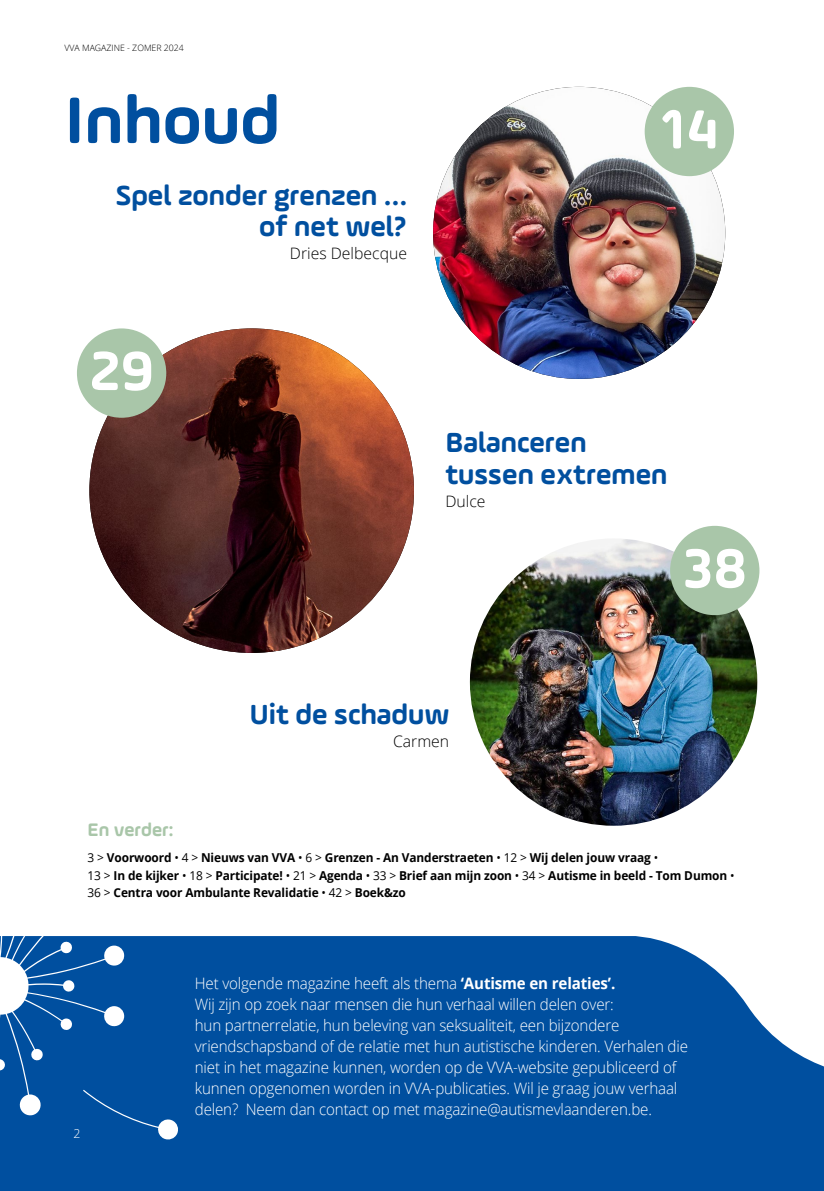
<style>
.page{position:relative;width:824px;height:1191px;background:#fff}
.page>*{position:absolute;margin:0;border:0;box-sizing:border-box;transform-origin:0 0}
.t1{font:700 70px "Ample Soft Pro";color:#004f9f}
.t2{font:700 58.62px "Ample Soft Pro";color:#fff}
.tussentitel{font:700 29.4px "Ample Soft Pro";color:#004f9f}
.t3{font:700 19.25px "Ample Soft Pro";color:#a9c6a9}
.t4{font:300 15.75px/21px "Open Sans";letter-spacing:-.01em;color:#fff;scale:.96 1}
.t5{font:300 15.75px "Open Sans";color:#000}
.t6{font:700 12.25px/17.5px "Open Sans";letter-spacing:-.01em;color:#000}
.t7{font:300 12.25px "Open Sans";color:#fff}
.t8{font:300 8.75px "Open Sans";color:#000}
.s1{font-weight:400}
.s2{font-weight:700}
</style>
<div class="page">
<hr style="left:823px;top:89px;width:1px;height:1102px;background:#eff4ef">
<svg style="left:823px;top:89px;width:1px;height:97px"></svg>
<img style="left:433px;top:87px;width:292px;height:292px;border-radius:146px">
<img style="left:89px;top:328px;width:325px;height:325px;border-radius:162px">
<img style="left:470px;top:538px;width:287px;height:287px;border-radius:144px">
<div style="left:644px;top:87px;width:90px;height:89px;background:#a9c6a9;border-radius:50%"></div>
<div style="left:77px;top:328px;width:89px;height:90px;background:#a9c6a9;border-radius:50%"></div>
<div style="left:670px;top:526px;width:89px;height:89px;background:#a9c6a9;border-radius:50%"></div>
<div style="left:0;top:936px;width:823px;height:255px;background:#004f9f"></div>
<svg style="left:0;top:936px;width:178px;height:203px"></svg>
<div style="left:64px;top:1121px;width:25px;height:25px;background:#004f9f;border-radius:50%"></div>
<p class="t8" style="left:64px;top:42px;width:121px">VVA MAGAZINE - ZOMER 2024</p>
<p class="t1" style="left:64px;top:72px;width:217px">Inhoud</p>
<p class="tussentitel" style="left:116px;top:175px;width:293px">Spel zonder grenzen …</p>
<p class="tussentitel" style="left:259px;top:206px;width:149px">of net wel?</p>
<p class="t5" style="left:290px;top:243px;width:119px">Dries Delbecque</p>
<h2 class="t2" style="left:89px;top:331px;width:66px">29</h2>
<h2 class="t2" style="left:661px;top:89px;width:57px">14</h2>
<p class="tussentitel" style="left:445px;top:422px;width:143px">Balanceren</p>
<p class="tussentitel" style="left:445px;top:454px;width:223px">tussen extremen</p>
<p class="t5" style="left:445px;top:490px;width:42px">Dulce</p>
<h2 class="t2" style="left:682px;top:528px;width:66px">38</h2>
<p class="tussentitel" style="left:250px;top:694px;width:201px">Uit de schaduw</p>
<p class="t5" style="left:393px;top:731px;width:58px">Carmen</p>
<p class="t3" style="left:88px;top:817px;width:87px">En verder:</p>
<p class="t6" style="left:88px;top:849px;width:648px"><span class="s1">3 &gt;</span> Voorwoord <span class="s1">• 4 &gt;</span> Nieuws van VVA <span class="s1">• 6 &gt;</span> Grenzen - An Vanderstraeten <span class="s1">• 12 &gt;</span> Wij delen jouw vraag <span class="s1">•<br>13 &gt;</span> In de kijker <span class="s1">• 18 &gt;</span> Participate! <span class="s1">• 21 &gt;</span> Agenda <span class="s1">• 33 &gt;</span> Brief aan mijn zoon <span class="s1">• 34 &gt;</span> Autisme in beeld - Tom Dumon <span class="s1">•<br>36 &gt;</span> Centra voor Ambulante Revalidatie <span class="s1">• 42 &gt;</span> Boek&amp;zo</p>
<p class="t7" style="left:73px;top:1125px;width:8px">2</p>
<p class="t4" style="left:195px;top:972px;width:515px">Het volgende magazine heeft als thema <span class="s2">‘Autisme en relaties’.<br></span>Wij zijn op zoek naar mensen die hun verhaal willen delen over:<br>hun partnerrelatie, hun beleving van seksualiteit, een bijzondere vriendschapsband of de relatie met hun autistische kinderen. Verhalen die niet in het magazine kunnen, worden op de VVA-website gepubliceerd of kunnen opgenomen worden in VVA-publicaties. Wil je graag jouw verhaal delen? Neem dan contact op met magazine@autismevlaanderen.be.</p>
</div>
